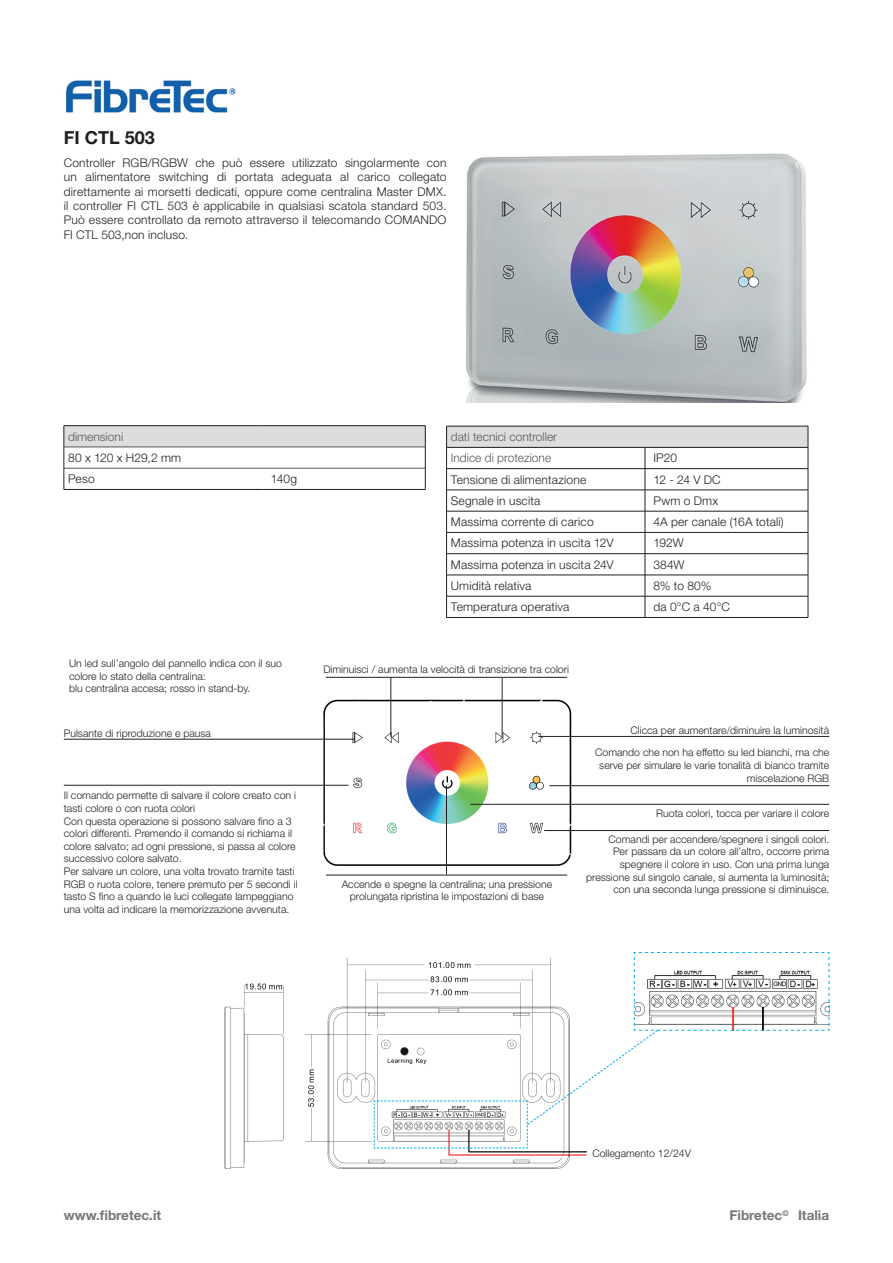
<style>
.page{position:relative;width:893px;height:1263px;background:#fff}
.page>*{position:absolute;margin:0;border:0;box-sizing:border-box;transform-origin:0 0}
.t1{font:700 18px "Helvetica Neue LT Std";color:#231f20}
.t2{font:700 13.5px "Helvetica Neue LT Std";color:#757679}
.t3{font:300 12px/14.4px "Helvetica Neue LT Std";letter-spacing:.015em;color:#231f20;text-align:justify}
.t4{font:300 12px/21.3px "Helvetica Neue LT Std";color:#57585a}
.t5{font:300 10.5px/12.6px "Helvetica Neue LT Std";color:#231f20;text-align:right}
</style>
<div class="page">
<img style="left:66px;top:80px;width:170px;height:33px">
<img style="left:224px;top:957px;width:363px;height:212px">
<img style="left:466px;top:153px;width:341px;height:249px">
<img style="left:306px;top:690px;width:285px;height:176px">
<div style="left:447px;top:426px;width:361px;height:21px;background:#dcdddf"></div>
<hr style="left:446px;top:426px;width:199px;height:1px;background:#231f20">
<hr style="left:645px;top:426px;width:163px;height:1px;background:#231f20">
<hr style="left:446px;top:447px;width:199px;height:1px;background:#231f20">
<hr style="left:645px;top:447px;width:163px;height:1px;background:#231f20">
<hr style="left:446px;top:468px;width:199px;height:1px;background:#231f20">
<hr style="left:645px;top:468px;width:163px;height:1px;background:#231f20">
<hr style="left:446px;top:490px;width:199px;height:1px;background:#231f20">
<hr style="left:645px;top:490px;width:163px;height:1px;background:#231f20">
<hr style="left:446px;top:511px;width:199px;height:1px;background:#231f20">
<hr style="left:645px;top:511px;width:163px;height:1px;background:#231f20">
<hr style="left:446px;top:532px;width:199px;height:1px;background:#231f20">
<hr style="left:645px;top:532px;width:163px;height:1px;background:#231f20">
<hr style="left:446px;top:553px;width:199px;height:1px;background:#231f20">
<hr style="left:645px;top:553px;width:163px;height:1px;background:#231f20">
<hr style="left:446px;top:575px;width:199px;height:1px;background:#231f20">
<hr style="left:645px;top:575px;width:163px;height:1px;background:#231f20">
<hr style="left:446px;top:596px;width:199px;height:1px;background:#231f20">
<svg style="left:446px;top:426px;width:1px;height:191px"></svg>
<hr style="left:645px;top:596px;width:163px;height:1px;background:#231f20">
<svg style="left:645px;top:447px;width:1px;height:170px"></svg>
<svg style="left:808px;top:426px;width:1px;height:191px"></svg>
<hr style="left:446px;top:617px;width:199px;height:1px;background:#231f20">
<hr style="left:645px;top:617px;width:163px;height:1px;background:#231f20">
<div style="left:64px;top:426px;width:361px;height:21px;background:#dcdddf"></div>
<hr style="left:64px;top:447px;width:198px;height:1px;background:#57585a">
<hr style="left:262px;top:447px;width:163px;height:1px;background:#57585a">
<hr style="left:64px;top:468px;width:198px;height:1px;background:#57585a">
<hr style="left:262px;top:468px;width:163px;height:1px;background:#57585a">
<hr style="left:64px;top:489px;width:198px;height:1px;background:#231f20">
<hr style="left:262px;top:489px;width:163px;height:1px;background:#231f20">
<hr style="left:64px;top:425px;width:198px;height:1px;background:#231f20">
<hr style="left:262px;top:425px;width:163px;height:1px;background:#231f20">
<svg style="left:64px;top:426px;width:1px;height:63px"></svg>
<svg style="left:425px;top:426px;width:1px;height:63px"></svg>
<hr style="left:326px;top:677px;width:241px;height:1px;background:#231f20">
<hr style="left:326px;top:875px;width:241px;height:1px;background:#231f20">
<hr style="left:502px;top:678px;width:1px;height:59px;background:#231f20">
<hr style="left:390px;top:678px;width:1px;height:59px;background:#231f20">
<hr style="left:446px;top:786px;width:1px;height:88px;background:#231f20">
<hr style="left:549px;top:785px;width:280px;height:1px;background:#231f20">
<hr style="left:538px;top:736px;width:291px;height:1px;background:#231f20">
<hr style="left:470px;top:804px;width:359px;height:1px;background:#231f20">
<hr style="left:544px;top:830px;width:285px;height:1px;background:#231f20">
<hr style="left:64px;top:739px;width:291px;height:1px;background:#231f20">
<hr style="left:64px;top:785px;width:284px;height:1px;background:#231f20">
<svg style="left:373px;top:952px;width:457px;height:197px"></svg>
<h1 class="t1" style="left:64px;top:127px;width:93px">FI CTL 503</h1>
<p class="t3" style="left:64px;top:155px;width:384px">Controller RGB/RGBW che può essere utilizzato singolarmente con un alimentatore switching di portata adeguata al carico collegato direttamente ai morsetti dedicati, oppure come centralina Master DMX. il controller FI CTL 503 è applicabile in qualsiasi scatola standard 503.<br>Può essere controllato da remoto attraverso il telecomando COMANDO FI CTL 503,non incluso.</p>
<p class="t4" style="left:68px;top:425px;width:57px">dimensioni</p>
<p class="t3" style="left:68px;top:447px;width:115px;line-height:21.3px">80 x 120 x H29,2 mm<br>Peso</p>
<p class="t3" style="left:271px;top:471px;width:28px">140g</p>
<p class="t4" style="left:451px;top:426px;width:108px">dati tecnici controller<br>Indice di protezione</p>
<p class="t3" style="left:653px;top:451px;width:25px">IP20</p>
<p class="t3" style="left:451px;top:472px;width:137px">Tensione di alimentazione</p>
<p class="t3" style="left:653px;top:472px;width:69px">12 - 24 V DC</p>
<p class="t3" style="left:451px;top:493px;width:91px">Segnale in uscita</p>
<p class="t3" style="left:653px;top:493px;width:66px">Pwm o Dmx</p>
<p class="t3" style="left:451px;top:514px;width:144px">Massima corrente di carico</p>
<p class="t3" style="left:653px;top:514px;width:132px">4A per canale (16A totali)</p>
<p class="t3" style="left:451px;top:536px;width:164px">Massima potenza in uscita 12V</p>
<p class="t3" style="left:653px;top:536px;width:32px">192W</p>
<p class="t3" style="left:451px;top:557px;width:164px">Massima potenza in uscita 24V</p>
<p class="t3" style="left:653px;top:557px;width:32px">384W</p>
<p class="t3" style="left:451px;top:578px;width:82px">Umidità relativa</p>
<p class="t3" style="left:653px;top:578px;width:60px">8% to 80%</p>
<p class="t3" style="left:451px;top:599px;width:120px">Temperatura operativa</p>
<p class="t3" style="left:653px;top:599px;width:78px">da 0°C a 40°C</p>
<p class="t5" style="left:69px;top:657px;width:214px;text-align:left">Un led sull’angolo del pannello indica con il suo colore lo stato della centralina:<br>blu centralina accesa; rosso in stand-by.</p>
<p class="t5" style="left:323px;top:663px;width:247px">Diminuisci / aumenta la velocità di transizione tra colori</p>
<p class="t5" style="left:64px;top:727px;width:149px">Pulsante di riproduzione e pausa</p>
<p class="t5" style="left:630px;top:724px;width:200px">Clicca per aumentare/diminuire la luminosità</p>
<p class="t5" style="left:64px;top:789px;width:235px;text-align:left">Il comando permette di salvare il colore creato con i tasti colore o con ruota colori<br>Con questa operazione si possono salvare fino a 3 colori differenti. Premendo il comando si richiama il colore salvato; ad ogni pressione, si passa al colore successivo colore salvato.<br>Per salvare un colore, una volta trovato tramite tasti RGB o ruota colore, tenere premuto per 5 secondi il tasto S fino a quando le luci collegate lampeggiano una volta ad indicare la memorizzazione avvenuta.</p>
<p class="t5" style="left:342px;top:877px;width:212px;text-align:center">Accende e spegne la centralina; una pressione prolungata ripristina le impostazioni di base</p>
<p class="t5" style="left:595px;top:746px;width:235px">Comando che non ha effetto su led bianchi, ma che serve per simulare le varie tonalità di bianco tramite miscelazione RGB</p>
<p class="t5" style="left:656px;top:807px;width:174px">Ruota colori, tocca per variare il colore</p>
<p class="t5" style="left:586px;top:832px;width:245px">Comandi per accendere/spegnere i singoli colori.<br>Per passare da un colore all’altro, occorre prima spegnere il colore in uso. Con una prima lunga pressione sul singolo canale, si aumenta la luminosità; con una seconda lunga pressione si diminuisce.</p>
<p class="t5" style="left:592px;top:1147px;width:100px">Collegamento 12/24V</p>
<p class="t2" style="left:64px;top:1207px;width:99px">www.fibretec.it</p>
<p class="t2" style="left:729px;top:1207px;width:101px">Fibretec<sup>©</sup> Italia</p>
</div>
